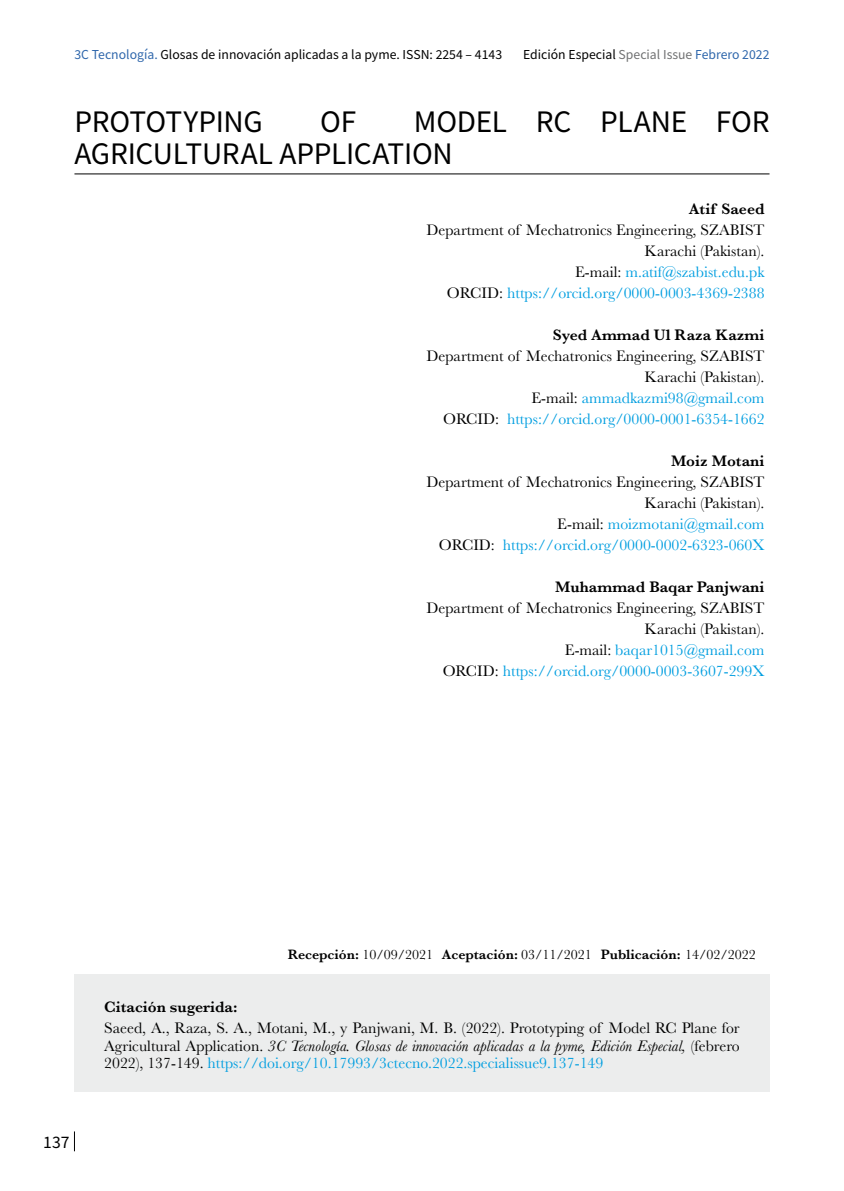
<style>
.page{position:relative;width:844px;height:1191px;background:#fff}
.page>*{position:absolute;margin:0;border:0;box-sizing:border-box;transform-origin:0 0}
.t1{font:28px/31.5px "Noto Sans HK";letter-spacing:-.01em;color:#000}
.t2{font:15.75px/21px "Baskerville";color:#000;text-align:right}
.t3{font:600 15.75px "Baskerville";color:#000}
.t4{font:15.75px "Noto Sans HK";color:#000}
.t5{font:600 14px "Baskerville";color:#000}
.t6{font:12.25px "Noto Sans HK";color:#000}
.s1{color:#2e66ab}
.s2{color:#707172}
.s3{color:#009ee0}
.s4{font-weight:400}
.s5{font-style:italic}
</style>
<div class="page">
<svg style="left:74px;top:1131px;width:1px;height:20px"></svg>
<div style="left:74px;top:974px;width:695px;height:117px;background:#eceded"></div>
<hr style="left:74px;top:173px;width:695px;height:1px;background:#000">
<p class="t6" style="left:74px;top:48px;width:429px"><span class="s1">3C Tecnología.</span> Glosas de innovación aplicadas a la pyme. ISSN: 2254 – 4143</p>
<p class="t6" style="left:523px;top:48px;width:248px">Edición Especial <span class="s2">Special Issue</span> <span class="s1">Febrero 2022</span></p>
<h1 class="t1" style="left:74px;top:107px;width:696px;text-indent:339px">MODEL RC PLANE FOR<br>AGRICULTURAL APPLICATION</h1>
<p class="t3" style="left:688px;top:198px;width:77px">Atif Saeed</p>
<p class="t2" style="left:426px;top:220px;width:339px">Department of Mechatronics Engineering, SZABIST Karachi (Pakistan).<br>E-mail: <span class="s3">m.atif@szabist.edu.pk<br></span>ORCID: <span class="s3">https://orcid.org/0000-0003-4369-2388</span></p>
<p class="t3" style="left:552px;top:324px;width:213px">Syed Ammad Ul Raza Kazmi</p>
<p class="t2" style="left:426px;top:346px;width:339px">Department of Mechatronics Engineering, SZABIST Karachi (Pakistan).<br>E-mail: <span class="s3">ammadkazmi98@gmail.com<br></span>ORCID: <span class="s3">https://orcid.org/0000-0001-6354-1662</span></p>
<p class="t3" style="left:670px;top:450px;width:95px">Moiz Motani</p>
<p class="t2" style="left:426px;top:472px;width:339px">Department of Mechatronics Engineering, SZABIST Karachi (Pakistan).<br>E-mail: <span class="s3">moizmotani@gmail.com<br></span>ORCID: <span class="s3">https://orcid.org/0000-0002-6323-060X</span></p>
<p class="t3" style="left:555px;top:576px;width:211px">Muhammad Baqar Panjwani</p>
<p class="t2" style="left:426px;top:598px;width:339px">Department of Mechatronics Engineering, SZABIST Karachi (Pakistan).<br>E-mail: <span class="s3">baqar1015@gmail.com<br></span>ORCID: <span class="s3">https://orcid.org/0000-0003-3607-299X</span></p>
<h1 class="t1" style="left:74px;top:107px;width:190px">PROTOTYPING</h1>
<h1 class="t1" style="left:320px;top:107px;width:37px">OF</h1>
<p class="t5" style="left:288px;top:944px;width:469px">Recepción: <span class="s4">10/09/2021</span> Aceptación: <span class="s4">03/11/2021</span> Publicación: <span class="s4">14/02/2022</span></p>
<p class="t4" style="left:43px;top:1133px;width:28px">137</p>
<p class="t3" style="left:104px;top:995px;width:135px">Citación sugerida:</p>
<p class="t2" style="left:104px;top:1019px;width:636px;line-height:17.5px;text-align:justify">Saeed, A., Raza, S. A., Motani, M., y Panjwani, M. B. (2022). Prototyping of Model RC Plane for Agricultural Application. <span class="s5">3C Tecnología. Glosas de innovación aplicadas a la pyme, Edición Especial,</span> (febrero 2022), 137-149. <span class="s3">https://doi.org/10.17993/3ctecno.2022.specialissue9.137-149</span></p>
</div>
